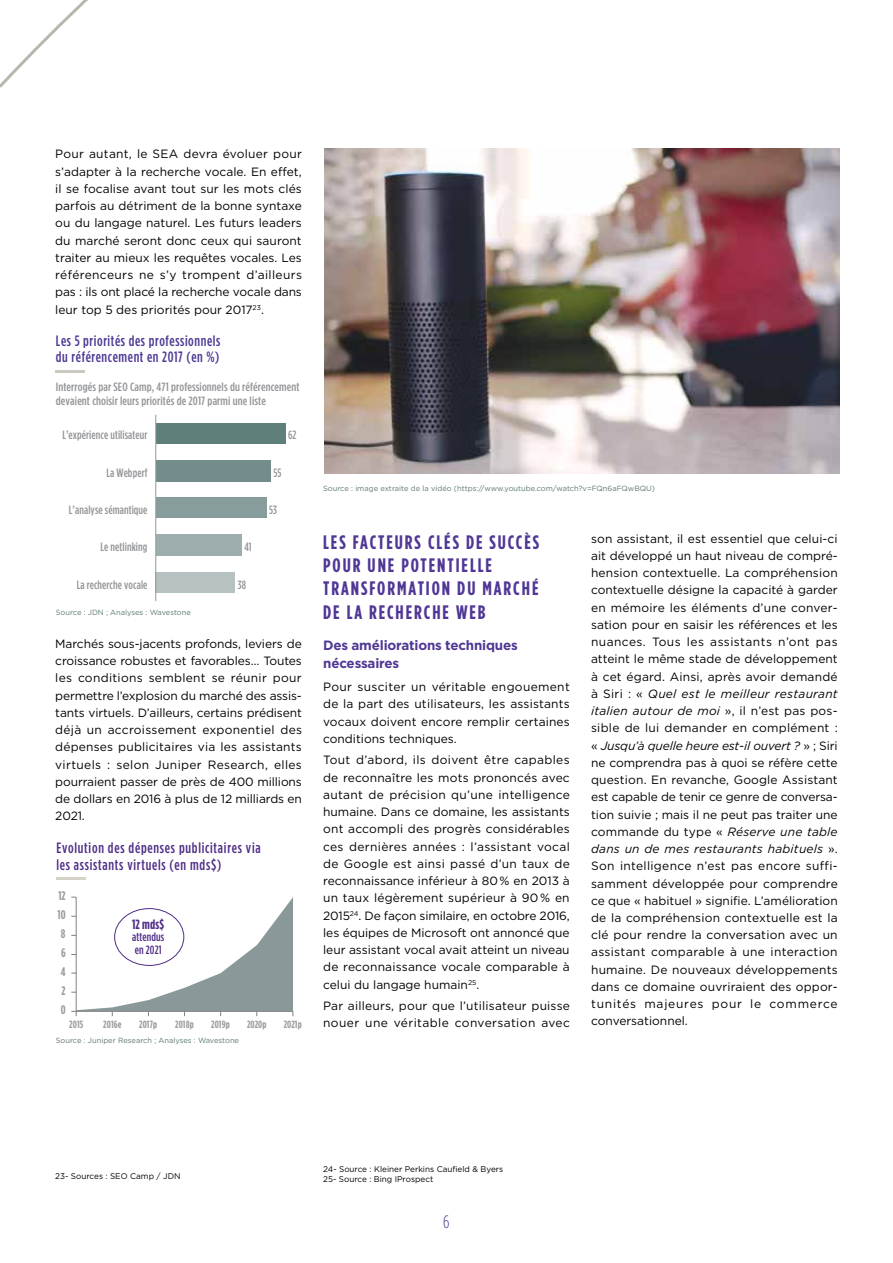
<style>
.page{position:relative;width:893px;height:1263px;background:#fff}
.page>*{position:absolute;margin:0;border:0;box-sizing:border-box;transform-origin:0 0}
.t1{font:700 19.5px/23.4px "Gotham Condensed";letter-spacing:.1em;color:#503795}
.t2{font:300 18px "Gotham Condensed";color:#503795}
.t3{font:500 15px/16.5px "Gotham Condensed";letter-spacing:.05em;color:#502d87}
.t4{font:500 15px/16.5px "Gotham Condensed";letter-spacing:.04em;color:#503795}
.t5{font:700 13.5px/18px "Gotham";letter-spacing:-.01em;color:#503795}
.t6{font:700 13.5px "Gotham Condensed";color:#502d87}
.t7{font:700 12.45px/19.2px "Gotham Condensed";color:#9d9d9c}
.t8{font:12px/17.2px "Gotham";color:#000;text-align:justify}
.t9{font:500 12px/13.5px "Gotham Condensed";letter-spacing:.01em;color:#939598;scale:1.07 1}
.t10{font:500 12px "Gotham Condensed";letter-spacing:.01em;color:#939598}
.t11{font:500 12px/12.8px "Gotham Condensed";letter-spacing:.01em;color:#502d87}
.t12{font:700 10.5px "Gotham Condensed";letter-spacing:.01em;color:#9d9d9c}
.t13{font:8.25px/10.5px "Gotham";color:#000}
.t14{font:7.5px "Gotham";color:#5d7972}
.t15{font:7.5px "Gotham";letter-spacing:-.02em;color:#5d7972}
.s1{font-style:italic}
</style>
<div class="page">
<svg style="left:0;top:0;width:88px;height:88px"></svg>
<hr style="left:56px;top:877px;width:30px;height:2px;background:#d6d2ca">
<svg style="left:71px;top:897px;width:223px;height:119px"></svg>
<hr style="left:55px;top:370px;width:30px;height:3px;background:#cbc8c0">
<div style="left:156px;top:423px;width:129px;height:21px;background:#5f7f7b"></div>
<div style="left:156px;top:460px;width:115px;height:21px;background:#728d8b"></div>
<div style="left:156px;top:497px;width:110px;height:21px;background:#879d9c"></div>
<div style="left:156px;top:534px;width:86px;height:22px;background:#9eaeae"></div>
<div style="left:156px;top:572px;width:79px;height:21px;background:#b6c1c2"></div>
<hr style="left:155px;top:415px;width:1px;height:186px;background:#939598">
<img style="left:325px;top:149px;width:514px;height:324px">
<p class="t8" style="left:55px;top:145px;width:248px;text-indent:128px">devra évoluer pour s’adapter à la recherche vocale. E n effet, il se focalise avant tout sur les mots clés parfois au détriment de la bonne syntaxe ou du langage naturel. Les futurs leaders du marché seront donc ceux qui sauront traiter au mieux les requêtes vocales. Les référenceurs ne s’y trompent d’ailleurs pas : ils ont placé la recherche vocale dans leur top 5 des priorités pour 2017<sup>23</sup>.</p>
<p class="t8" style="left:55px;top:145px;width:107px">Pour autant, le SEA</p>
<p class="t4" style="left:56px;top:332px;width:166px">Les 5 priorités des professionnels du référencement en 2017 (en %)</p>
<p class="t9" style="left:56px;top:380px;width:229px">Interrogés par SEO Camp, 471 professionnels du référencement devaient choisir leurs priorités de 2017 parmi une liste</p>
<p class="t10" style="left:62px;top:428px;width:87px">L’expérience utilisateur</p>
<p class="t10" style="left:106px;top:466px;width:43px">La Webperf</p>
<p class="t10" style="left:69px;top:503px;width:80px">L’analyse sémantique</p>
<p class="t10" style="left:101px;top:540px;width:48px">Le netlinking</p>
<p class="t10" style="left:244px;top:540px;width:9px">41</p>
<p class="t10" style="left:238px;top:578px;width:10px">38</p>
<p class="t14" style="left:56px;top:608px;width:137px">Source : JDN ; Analyses : Wavestone</p>
<p class="t10" style="left:77px;top:578px;width:72px">La recherche vocale</p>
<p class="t10" style="left:288px;top:428px;width:10px">62</p>
<p class="t10" style="left:273px;top:466px;width:10px">55</p>
<p class="t10" style="left:269px;top:503px;width:9px">53</p>
<p class="t8" style="left:55px;top:635px;width:248px">Marchés sous-jacents profonds, leviers de croissance robustes et favorables… Toutes les conditions semblent se réunir pour permettre l’explosion du marché des assis&shy;tants virtuels. D’ailleurs, certains prédisent déjà un accroissement exponentiel des dépenses publicitaires via les assistants virtuels : selon Juniper Research, elles pourraient passer de près de 400 millions de dollars en 2016 à plus de 12 milliards en 2021.</p>
<p class="t3" style="left:56px;top:839px;width:206px">Evolution des dépenses publicitaires via les assistants virtuels (en mds$)</p>
<p class="t7" style="left:58px;top:886px;width:9px">12</p>
<p class="t7" style="left:61px;top:924px;width:6px">8</p>
<p class="t7" style="left:57px;top:905px;width:10px">10</p>
<p class="t7" style="left:61px;top:943px;width:6px">6</p>
<p class="t6" style="left:132px;top:916px;width:34px">12 MDS$</p>
<p class="t11" style="left:132px;top:930px;width:33px">attendus en 2021</p>
<p class="t7" style="left:61px;top:962px;width:6px">4</p>
<p class="t7" style="left:61px;top:981px;width:6px">2<br>0</p>
<p class="t12" style="left:69px;top:1018px;width:15px">2015</p>
<p class="t12" style="left:103px;top:1018px;width:20px">2016E</p>
<p class="t12" style="left:139px;top:1018px;width:19px">2017P</p>
<p class="t12" style="left:175px;top:1018px;width:20px">2018P</p>
<p class="t12" style="left:211px;top:1018px;width:20px">2019P</p>
<p class="t12" style="left:247px;top:1018px;width:21px">2020P</p>
<p class="t12" style="left:284px;top:1018px;width:19px">2021P</p>
<p class="t15" style="left:56px;top:1035px;width:185px">Source : Juniper Research ; Analyses : Wavestone</p>
<p class="t14" style="left:323px;top:483px;width:333px">Source : image extraite de la vidéo (https://www.youtube.com/watch?v=FQn6aFQwBQU)</p>
<h1 class="t1" style="left:323px;top:530px;width:217px">LES FACTEURS CLÉS DE SUCCÈS<br>POUR UNE POTENTIELLE<br>TRANSFORMATION DU MARCHÉ<br>DE LA RECHERCHE WEB</h1>
<p class="t5" style="left:323px;top:636px;width:196px">Des améliorations techniques nécessaires</p>
<p class="t8" style="left:323px;top:678px;width:248px">Pour susciter un véritable engouement de la part des utilisateurs, les assistants vocaux doivent encore remplir certaines conditions techniques.</p>
<p class="t8" style="left:323px;top:751px;width:248px">Tout d’abord, ils doivent être capables de reconnaître les mots prononcés avec autant de précision qu’une intelligence humaine. Dans ce domaine, les assistants ont accompli des progrès considérables ces dernières années : l’assistant vocal de Google est ainsi passé d’un taux de reconnaissance inférieur à 80 % en 2013 à un taux légèrement supérieur à 90 % en 2015<sup>24</sup>. De façon similaire, en octobre 2016, les équipes de M icrosoft ont annoncé que leur assistant vocal avait atteint un niveau de reconnaissance vocale comparable à celui du langage humain<sup>25</sup>.</p>
<p class="t8" style="left:323px;top:997px;width:248px">Par ailleurs, pour que l’utilisateur puisse nouer une véritable conversation avec</p>
<p class="t8" style="left:591px;top:529px;width:248px">son assistant, il est essentiel que celui-ci ait développé un haut niveau de compré&shy;hension contextuelle. La compréhension contextuelle désigne la capacité à garder en mémoire les éléments d’une conver&shy;sation pour en saisir les références et les nuances. Tous les assistants n’ont pas atteint le même stade de développement à cet égard. Ainsi, après avoir demandé à Siri : « <span class="s1">Quel est le meilleur restaurant italien autour de moi</span> », il n’est pas pos&shy;sible de lui demander en complément : « <span class="s1">Jusqu’à quelle heure est-il ouvert ?</span> » ; Siri ne comprendra pas à quoi se réfère cette question. En revanche, Google Assistant est capable de tenir ce genre de conversa&shy;tion suivie ; mais il ne peut pas traiter une commande du type « <span class="s1">Réserve une table dans un de mes restaurants habituels</span> ».<br>Son intelligence n’est pas encore suffi&shy;samment développée pour comprendre ce que « habituel » signifie. L’amélioration de la compréhension contextuelle est la clé pour rendre la conversation avec un assistant comparable à une interaction humaine. De nouveaux développements dans ce domaine ouvriraient des oppor&shy;tunités majeures pour le commerce conversationnel.</p>
<p class="t13" style="left:55px;top:1171px;width:62px">23- Sources : SEO</p>
<p class="t13" style="left:130px;top:1171px;width:50px">Camp / JDN</p>
<p class="t13" style="left:323px;top:1163px;width:182px">24- Source : Kleiner Perkins Caufield &amp; Byers<br>25- Source : Bing I Prospect</p>
<h2 class="t2" style="left:443px;top:1212px;width:8px">6</h2>
</div>
